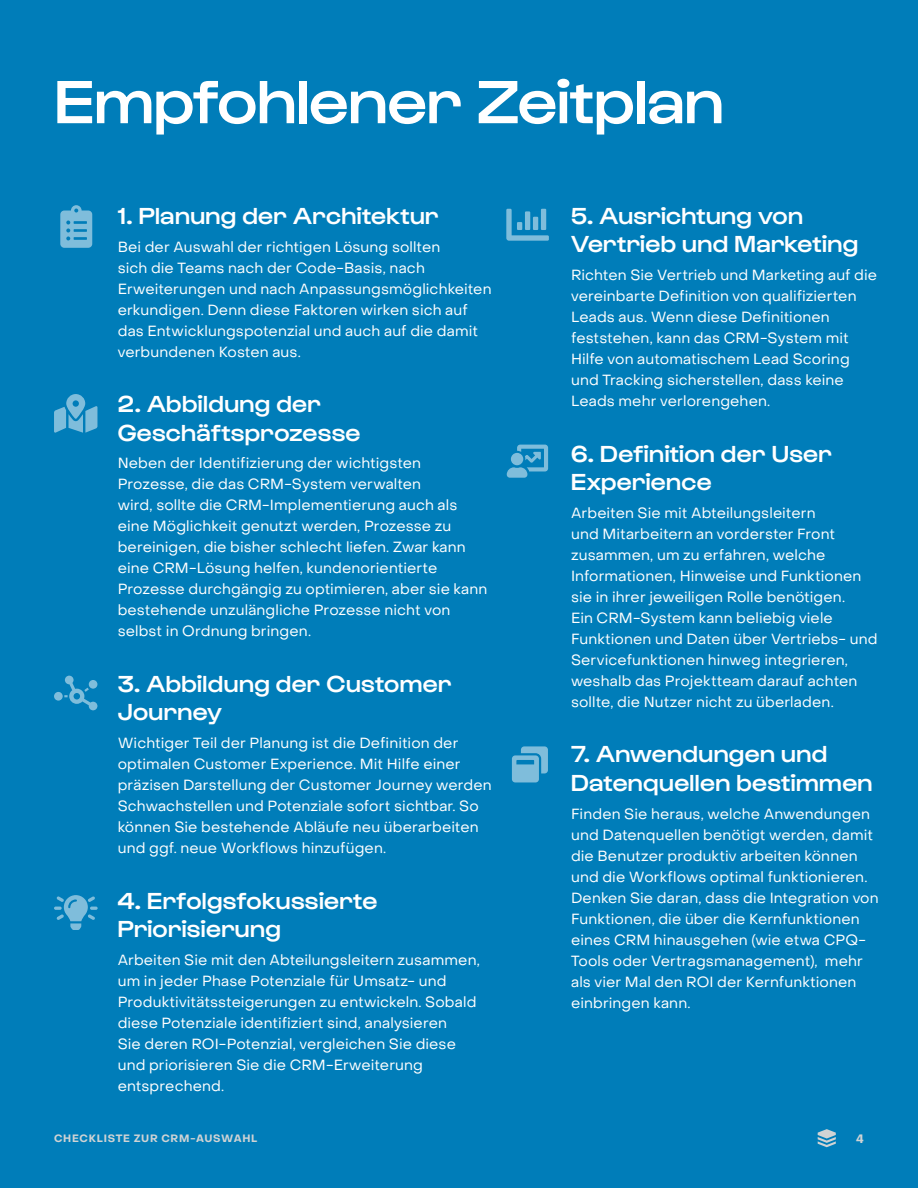
<style>
.page{position:relative;width:918px;height:1188px;background:#007db9}
.page>*{position:absolute;margin:0;border:0;box-sizing:border-box;transform-origin:0 0}
.Chapter_-_Title{font:500 63px "Gustavo";color:#fff}
.Body_-_Header{font:500 24px/28.5px "Gustavo";letter-spacing:.015em;color:#fff}
.Body_-_Body{font:14.7px/21px "Object Sans";letter-spacing:.01em;color:#fff}
.t1{font:700 12px "Object Sans";color:#d0d3d4}
.t2{font:700 10.5px "Object Sans";letter-spacing:.065em;color:#d0d3d4}
</style>
<div class="page">
<svg style="left:60px;top:205px;width:32px;height:43px"></svg>
<svg style="left:54px;top:394px;width:43px;height:39px"></svg>
<svg style="left:54px;top:676px;width:43px;height:34px"></svg>
<svg style="left:54px;top:895px;width:44px;height:35px"></svg>
<svg style="left:506px;top:209px;width:43px;height:32px"></svg>
<svg style="left:507px;top:445px;width:41px;height:33px"></svg>
<svg style="left:512px;top:746px;width:36px;height:36px"></svg>
<svg style="left:818px;top:1129px;width:18px;height:18px"></svg>
<p class="Chapter_-_Title" style="left:55px;top:65px;width:671px">Empfohlener Zeitplan</p>
<p class="Body_-_Header" style="left:118px;top:202px;width:323px">1. Planung der Architektur</p>
<p class="Body_-_Body" style="left:118px;top:236px;width:375px">Bei der Auswahl der richtigen Lösung sollten<br>sich die Teams nach der Code-Basis, nach Erweiterungen und nach Anpassungsmöglichkeiten erkundigen. Denn diese Faktoren wirken sich auf das Entwicklungspotenzial und auch auf die damit verbundenen Kosten aus.</p>
<p class="Body_-_Header" style="left:118px;top:391px;width:244px">2. Abbildung der<br>Geschäftsprozesse</p>
<p class="Body_-_Body" style="left:118px;top:453px;width:371px">Neben der Identifizierung der wichtigsten Prozesse, die das CRM-System verwalten<br>wird, sollte die CRM-Implementierung auch als eine Möglichkeit genutzt werden, Prozesse zu bereinigen, die bisher schlecht liefen. Zwar kann eine CRM-Lösung helfen, kundenorientierte Prozesse durchgängig zu optimieren, aber sie kann bestehende unzulängliche Prozesse nicht von selbst in Ordnung bringen.</p>
<p class="Body_-_Header" style="left:118px;top:670px;width:335px">3. Abbildung der Customer<br>Journey</p>
<p class="Body_-_Body" style="left:118px;top:733px;width:376px">Wichtiger Teil der Planung ist die Definition der optimalen Customer Experience. Mit Hilfe einer präzisen Darstellung der Customer Journey werden Schwachstellen und Potenziale sofort sichtbar. So können Sie bestehende Abläufe neu überarbeiten und ggf. neue Workflows hinzufügen.</p>
<p class="Body_-_Header" style="left:118px;top:887px;width:261px">4. Erfolgsfokussierte<br>Priorisierung</p>
<p class="Body_-_Body" style="left:118px;top:949px;width:364px">Arbeiten Sie mit den Abteilungsleitern zusammen, um in jeder Phase Potenziale für Umsatz- und Produktivitätssteigerungen zu entwickeln. Sobald diese Potenziale identifiziert sind, analysieren<br>Sie deren ROI-Potenzial, vergleichen Sie diese und priorisieren Sie die CRM-Erweiterung entsprechend.</p>
<p class="Body_-_Header" style="left:571px;top:202px;width:289px">5. Ausrichtung von<br>Vertrieb und Marketing</p>
<p class="Body_-_Body" style="left:571px;top:265px;width:308px">Richten Sie Vertrieb und Marketing auf die vereinbarte Definition von qualifizierten Leads aus. Wenn diese Definitionen feststehen, kann das CRM-System mit Hilfe von automatischem Lead Scoring und Tracking sicherstellen, dass keine Leads mehr verlorengehen.</p>
<p class="Body_-_Header" style="left:571px;top:440px;width:263px">6. Definition der User<br>Experience</p>
<p class="Body_-_Body" style="left:571px;top:502px;width:308px">Arbeiten Sie mit Abteilungsleitern<br>und Mitarbeitern an vorderster Front zusammen, um zu erfahren, welche Informationen, Hinweise und Funktionen sie in ihrer jeweiligen Rolle benötigen.<br>Ein CRM-System kann beliebig viele Funktionen und Daten über Vertriebs- und Servicefunktionen hinweg integrieren, weshalb das Projektteam darauf achten sollte, die Nutzer nicht zu überladen.</p>
<p class="Body_-_Header" style="left:571px;top:741px;width:303px">7. Anwendungen und<br>Datenquellen bestimmen</p>
<p class="Body_-_Body" style="left:571px;top:803px;width:309px">Finden Sie heraus, welche Anwendungen und Datenquellen benötigt werden, damit die Benutzer produktiv arbeiten können und die Workflows optimal funktionieren.<br>Denken Sie daran, dass die Integration von Funktionen, die über die Kernfunktionen eines CRM hinausgehen (wie etwa CPQ-Tools oder Vertragsmanagement), mehr als vier Mal den ROI der Kernfunktionen einbringen kann.</p>
<p class="t2" style="left:54px;top:1132px;width:205px">CHECKLISTE ZUR CRM-AUSWAHL</p>
<p class="t1" style="left:856px;top:1131px;width:9px">4</p>
</div>
